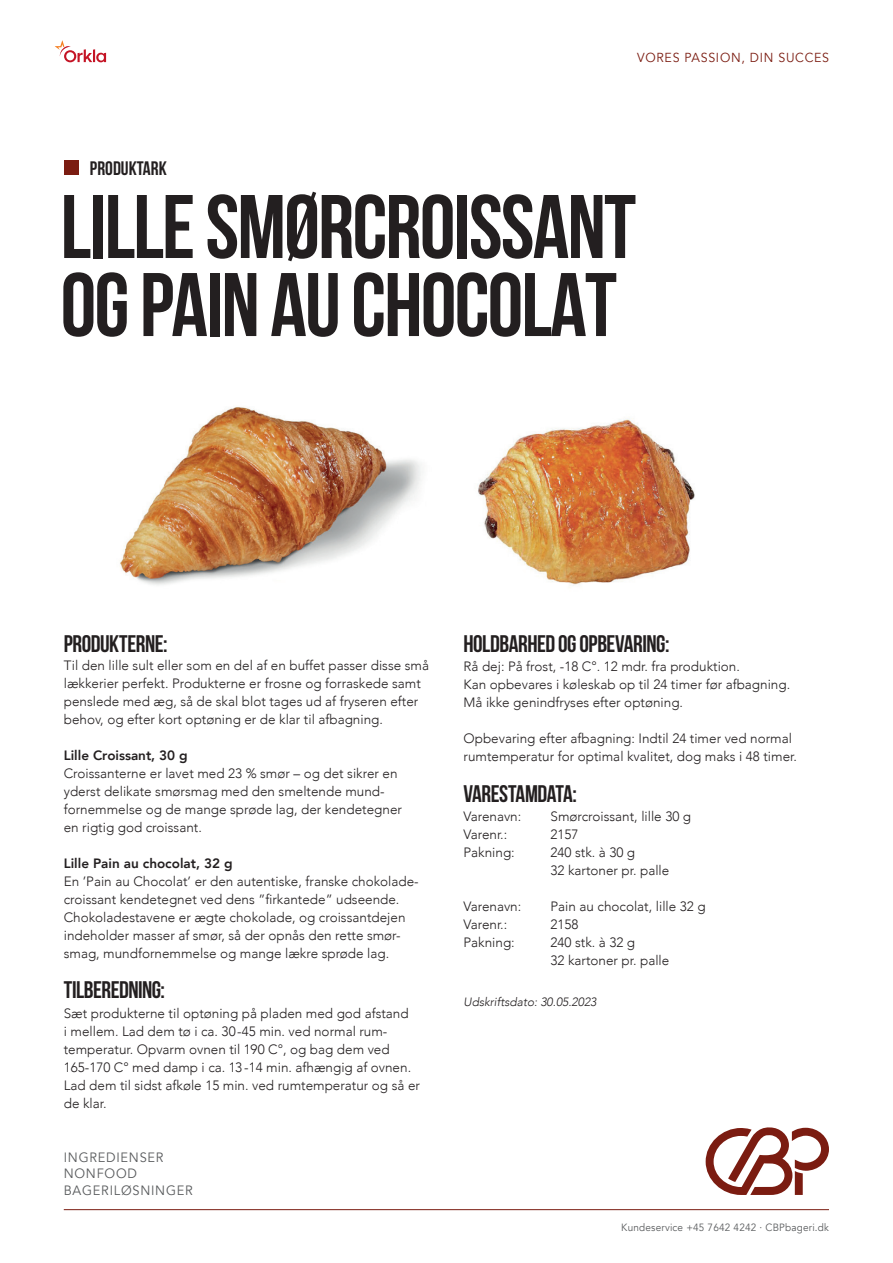
<style>
.page{position:relative;width:893px;height:1263px;background:#fff}
.page>*{position:absolute;margin:0;border:0;box-sizing:border-box;transform-origin:0 0}
.t1{font:700 90px/78px "Bebas Neue";letter-spacing:-.02em;color:#231f20}
.t2{font:700 24px "Bebas Neue";letter-spacing:-.02em;color:#231f20}
.t3{font:700 19.5px "Bebas Neue";color:#231f20}
.t4{font:300 13.5px/18px "Avenir";color:#231f20}
.t5{font:800 13.5px "Avenir";color:#231f20}
.t6{font:13.5px/16.5px "Avenir";letter-spacing:.06em;color:#585a5c;scale:.95 1}
.t7{font:13.05px "Avenir";letter-spacing:.06em;color:#7b1c11;scale:.95 1}
.t8{font:italic 300 12px "Avenir";color:#231f20}
.t9{font:10.5px "Avenir";letter-spacing:.02em;color:#585a5c;scale:.95 1}
</style>
<div class="page">
<img style="left:120px;top:407px;width:301px;height:178px">
<img style="left:477px;top:419px;width:218px;height:169px">
<div style="left:64px;top:160px;width:15px;height:15px;background:#7b1c11"></div>
<svg style="left:55px;top:40px;width:51px;height:22px"></svg>
<hr style="left:64px;top:1209px;width:765px;height:1px;background:#7b1c11">
<svg style="left:706px;top:1127px;width:123px;height:68px"></svg>
<h3 class="t3" style="left:90px;top:157px;width:78px">PRODUKTARK</h3>
<p class="t7" style="left:637px;top:50px;width:204px">VORES PASSION, DIN SUCCES</p>
<h1 class="t1" style="left:61px;top:187px;width:577px">LILLE SMØRCROISSANT<br>OG PAIN AU CHOCOLAT</h1>
<h2 class="t2" style="left:64px;top:630px;width:105px">PRODUKTERNE:</h2>
<p class="t4" style="left:64px;top:656px;width:367px">Til den lille sult eller som en del af en buffet passer disse små lækkerier perfekt. Produkterne er frosne og forraskede samt penslede med æg, så de skal blot tages ud af fryseren efter behov, og efter kort optøning er de klar til afbagning.</p>
<p class="t5" style="left:64px;top:745px;width:126px">Lille Croissant, 30 g</p>
<p class="t4" style="left:64px;top:764px;width:340px">Croissanterne er lavet med 23 % smør – og det sikrer en yderst delikate smørsmag med den smeltende mund&shy;fornemmelse og de mange sprøde lag, der kendetegner en rigtig god croissant.</p>
<p class="t5" style="left:64px;top:853px;width:170px">Lille Pain au chocolat, 32 g</p>
<p class="t4" style="left:64px;top:872px;width:356px">En ’Pain au Chocolat’ er den autentiske, franske chokolade&shy;croissant kendetegnet ved dens ”firkantede” udseende.<br>Chokoladestavene er ægte chokolade, og croissantdejen indeholder masser af smør, så der opnås den rette smør&shy;smag, mundfornemmelse og mange lækre sprøde lag.</p>
<h2 class="t2" style="left:64px;top:977px;width:103px">TILBEREDNING:</h2>
<p class="t4" style="left:64px;top:1004px;width:358px">Sæt produkterne til optøning på pladen med god afstand<br>i mellem. Lad dem tø i ca. 30-45 min. ved normal rum&shy;temperatur. Opvarm ovnen til 190 C°, og bag dem ved 165-170 C° med damp i ca. 13 -14 min. afhængig af ovnen.<br>Lad dem til sidst afkøle 15 min. ved rumtemperatur og så er de klar.</p>
<p class="t6" style="left:64px;top:1149px;width:137px">INGREDIENSER<br>NONFOOD<br>BAGERILØSNINGER</p>
<h2 class="t2" style="left:463px;top:630px;width:208px">HOLDBARHED OG OPBEVARING:</h2>
<p class="t4" style="left:463px;top:657px;width:328px">Rå dej: På frost, -18 C°. 12 mdr. fra produktion.<br>Kan opbevares i køleskab op til 24 timer før afbagning.<br>Må ikke genindfryses efter optøning.</p>
<p class="t4" style="left:463px;top:729px;width:335px">Opbevaring efter afbagning: Indtil 24 timer ved normal rumtemperatur for optimal kvalitet, dog maks i 48 timer.</p>
<h2 class="t2" style="left:463px;top:780px;width:115px">VARESTAMDATA:</h2>
<p class="t4" style="left:463px;top:807px;width:59px">Varenavn:</p>
<p class="t4" style="left:550px;top:807px;width:142px">Smørcroissant, lille 30 g</p>
<p class="t4" style="left:463px;top:825px;width:45px">Varenr.:</p>
<p class="t4" style="left:550px;top:825px;width:30px">2157</p>
<p class="t4" style="left:463px;top:843px;width:53px">Pakning:</p>
<p class="t4" style="left:550px;top:843px;width:120px">240 stk. à 30 g<br>32 kartoner pr. palle</p>
<p class="t4" style="left:463px;top:897px;width:59px">Varenavn:</p>
<p class="t4" style="left:550px;top:897px;width:157px">Pain au chocolat, lille 32 g</p>
<p class="t4" style="left:463px;top:915px;width:45px">Varenr.:</p>
<p class="t4" style="left:550px;top:915px;width:30px">2158</p>
<p class="t4" style="left:463px;top:933px;width:53px">Pakning:</p>
<p class="t4" style="left:550px;top:933px;width:120px">240 stk. à 32 g<br>32 kartoner pr. palle</p>
<p class="t8" style="left:463px;top:994px;width:135px">Udskriftsdato: 30.05.2023</p>
<p class="t9" style="left:621px;top:1221px;width:220px">Kundeservice +45 7642 4242 · CBPbageri.dk</p>
</div>
